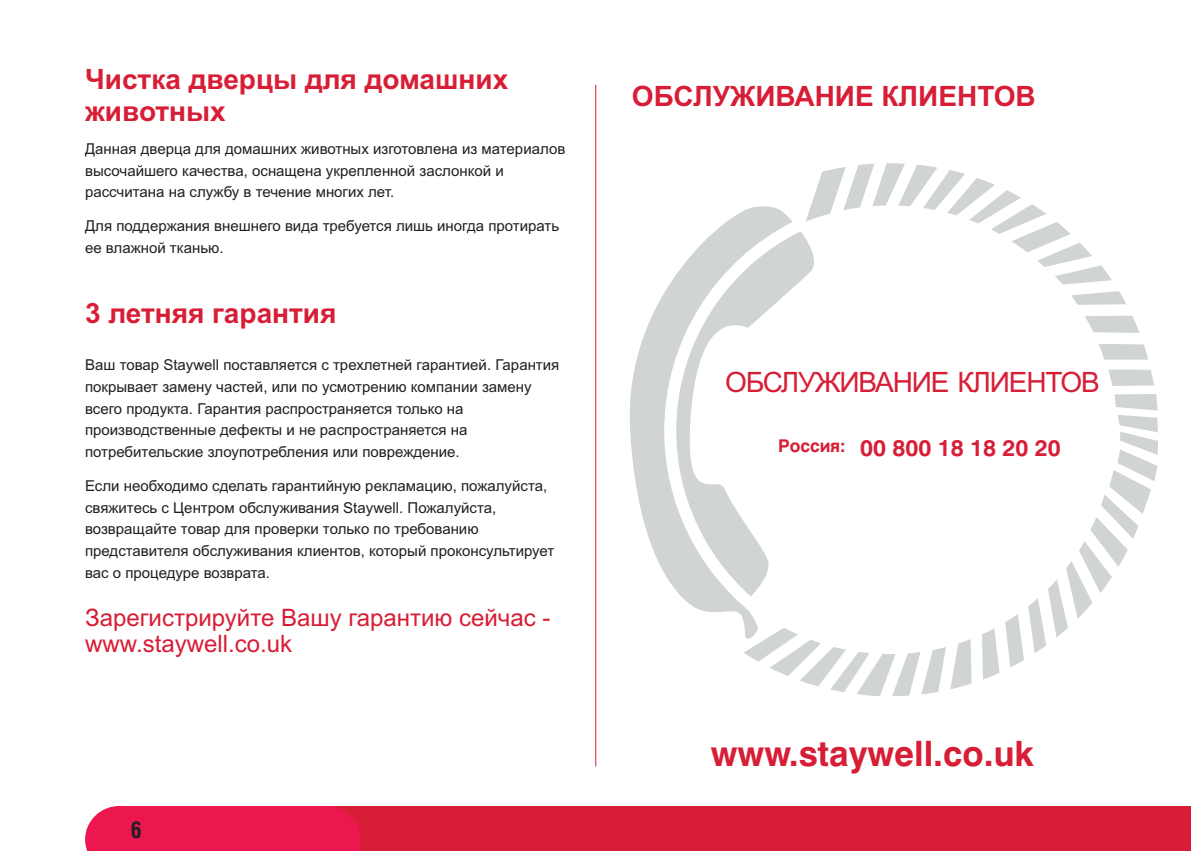
<style>
.page{position:relative;width:1191px;height:851px;background:#fff}
.page>*{position:absolute;margin:0;border:0;box-sizing:border-box;transform-origin:0 0}
.t1{font:700 35px "Swiss 721 BT";color:#d71e36}
.t2{font:700 28px/31.2px "Arial";color:#d71e36}
.t3{font:28px "Arial";letter-spacing:-.04em;color:#d71e36}
.t4{font:24px/26.8px "Arial";color:#d71e36}
.t5{font:700 22.8px "Swiss 721 BT";color:#d71e36}
.t6{font:700 condensed 22px "Swiss 721 BT";color:#201f20}
.t7{font:15px/21.8px "Arial";color:#231f20}
.s1{font-size:17.6px}
</style>
<div class="page">
<div style="left:142px;top:805px;width:1048px;height:45px;background:#d71e36"></div>
<hr style="left:595px;top:85px;width:1px;height:680px;background:#d71e36">
<div style="left:85px;top:805px;width:275px;height:45px;background:#ed174f"></div>
<svg style="left:1098px;top:344px;width:49px;height:15px"></svg>
<svg style="left:1071px;top:291px;width:55px;height:13px"></svg>
<svg style="left:1085px;top:315px;width:54px;height:18px"></svg>
<svg style="left:744px;top:639px;width:227px;height:56px"></svg>
<svg style="left:811px;top:163px;width:300px;height:121px"></svg>
<svg style="left:630px;top:204px;width:187px;height:435px"></svg>
<svg style="left:1108px;top:369px;width:45px;height:16px"></svg>
<svg style="left:982px;top:394px;width:175px;height:285px"></svg>
<h2 class="t2" style="left:85px;top:66px;width:424px">Чистка дверцы для домашних животных</h2>
<p class="t7" style="left:85px;top:139px;width:481px">Данная дверца для домашних животных изготовлена из материалов высочайшего качества, оснащена укрепленной заслонкой и рассчитана на службу в течение многих лет.</p>
<p class="t7" style="left:85px;top:216px;width:475px">Для поддержания внешнего вида требуется лишь иногда протирать ее влажной тканью.</p>
<h2 class="t2" style="left:85px;top:300px;width:253px">3 летняя гарантия</h2>
<p class="t7" style="left:85px;top:355px;width:475px">Ваш товар Staywell поставляется с трехлетней гарантией. Гарантия покрывает замену частей, или по усмотрению компании замену всего продукта. Гарантия распространяется только на производственные дефекты и не распространяется на потребительские злоупотребления или повреждение.</p>
<p class="t7" style="left:85px;top:475px;width:470px">Если необходимо сделать гарантийную рекламацию, пожалуйста, свяжитесь с Центром обслуживания Staywell. Пожалуйста, возвращайте товар для проверки только по требованию представителя обслуживания клиентов, который проконсультирует вас о процедуре возврата.</p>
<h3 class="t4" style="left:85px;top:605px;width:466px">Зарегистрируйте Вашу гарантию сейчас - www.staywell.co.uk</h3>
<h3 class="t6" style="left:131px;top:820px;width:12px">6</h3>
<h2 class="t2" style="left:631px;top:83px;width:405px">ОБСЛУЖИВАНИЕ КЛИЕНТОВ</h2>
<h2 class="t3" style="left:724px;top:372px;width:376px">ОБСЛУЖИВАНИЕ КЛИЕНТОВ</h2>
<h3 class="t5" style="left:777px;top:438px;width:284px"><span class="s1">Россия:</span> 00 800 18 18 20 20</h3>
<h1 class="t1" style="left:710px;top:739px;width:324px">www.staywell.co.uk</h1>
</div>
